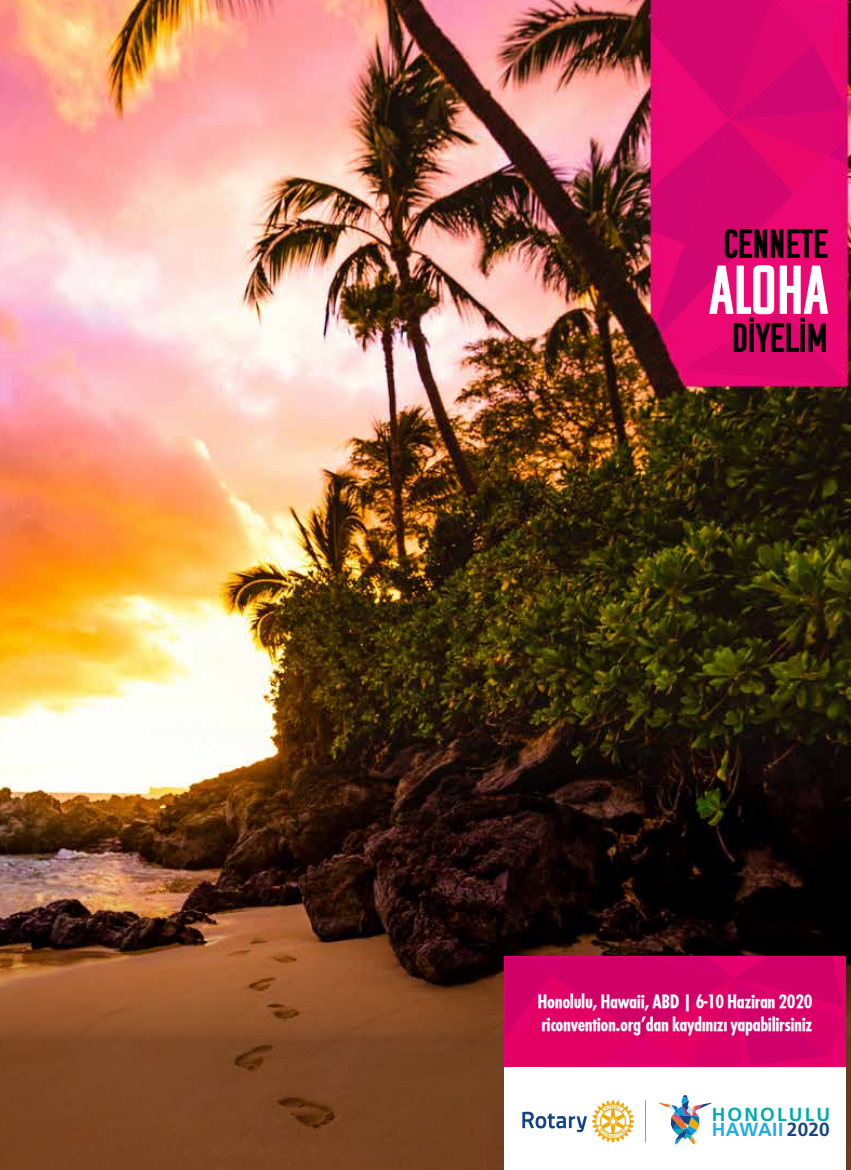
<style>
.page{position:relative;width:851px;height:1170px;background:#fff}
.page>*{position:absolute;margin:0;border:0;box-sizing:border-box;transform-origin:0 0}
.t1{font:69px "Komu A";color:#fff}
.t2{font:41.1px "Komu B";color:#000}
.t3{font:700 condensed 20.25px/23.4px "Futura";letter-spacing:-.02em;color:#fff}
.t4{font:700 18.9px/15.5px "Frutiger LT Std";letter-spacing:.025em;color:#00aaad}
.s1{color:#22ace3}
.s2{color:#154389}
</style>
<div class="page">
<img style="left:0;top:0;width:850px;height:852px">
<svg style="left:0;top:852px;width:850px;height:317px;background:#5f361d"></svg>
<div style="left:504px;top:1066px;width:341px;height:103px;background:#fff"></div>
<svg style="left:501px;top:956px;width:344px;height:110px;background:#d80066"></svg>
<svg style="left:473px;top:132px;width:11px;height:7px"></svg>
<svg style="left:612px;top:378px;width:8px;height:8px"></svg>
<svg style="left:522px;top:1100px;width:111px;height:42px"></svg>
<hr style="left:645px;top:1100px;width:1px;height:42px;background:#9c9a9c">
<svg style="left:658px;top:1095px;width:53px;height:49px"></svg>
<svg style="left:647px;top:0;width:200px;height:386px;background:#da086d"></svg>
<h2 class="t2" style="left:723px;top:221px;width:106px">CENNETE</h2>
<h1 class="t1" style="left:709px;top:254px;width:120px">Aloha</h1>
<h2 class="t2" style="left:732px;top:315px;width:97px">DİYELİM</h2>
<p class="t3" style="left:537px;top:988px;width:276px">Honolulu, Hawaii, ABD | 6-10 Haziran 2020 riconvention.org’dan kaydınızı yapabilirsiniz</p>
<p class="t4" style="left:711px;top:1106px;width:120px">HONOLULU<br><span class="s1">HAWAII</span> <span class="s2">2020</span></p>
</div>
